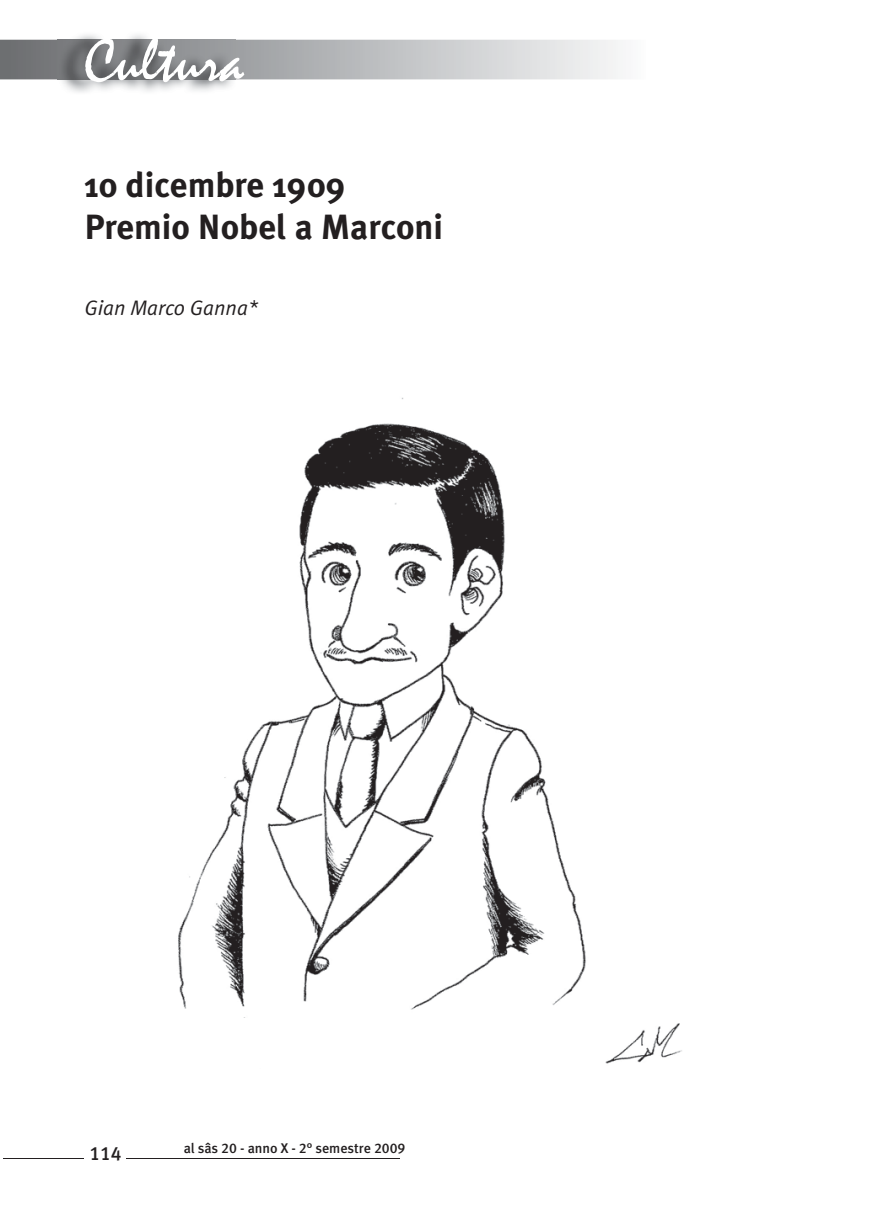
<style>
.page{position:relative;width:874px;height:1221px;background:#fff}
.page>*{position:absolute;margin:0;border:0;box-sizing:border-box;transform-origin:0 0}
.t1{font:63px "Mistral";color:#fff}
.t2{font:700 35px/42px "Meta Plus";color:#231f20}
.t3{font:italic 21px "Meta Normal";color:#231f20}
.t4{font:19.25px "Meta Medium LF";color:#231f20}
.t5{font:14px "Meta Medium LF";color:#231f20}
</style>
<div class="page">
<hr style="left:3px;top:1158px;width:94px;height:1px;background:#231f20">
<div style="left:84px;top:1141px;width:56px;height:26px;background:#fff"></div>
<hr style="left:126px;top:1157px;width:273px;height:1px;background:#231f20">
<svg style="left:0;top:40px;width:618px;height:39px;background:#bcbec0"></svg>
<img style="left:58px;top:35px;width:177px;height:57px">
<img style="left:58px;top:40px;width:177px;height:39px">
<img style="left:178px;top:397px;width:504px;height:667px">
<h1 class="t1" style="left:84px;top:37px;width:161px">Cultura</h1>
<p class="t2" style="left:84px;top:165px;width:360px">10 dicembre 1909<br>Premio Nobel a Marconi</p>
<p class="t3" style="left:84px;top:299px;width:175px">Gian Marco Ganna*</p>
<p class="t4" style="left:89px;top:1141px;width:34px">114</p>
<p class="t5" style="left:184px;top:1140px;width:223px">al sâs 20 - anno X - 2° semestre 2009</p>
</div>
